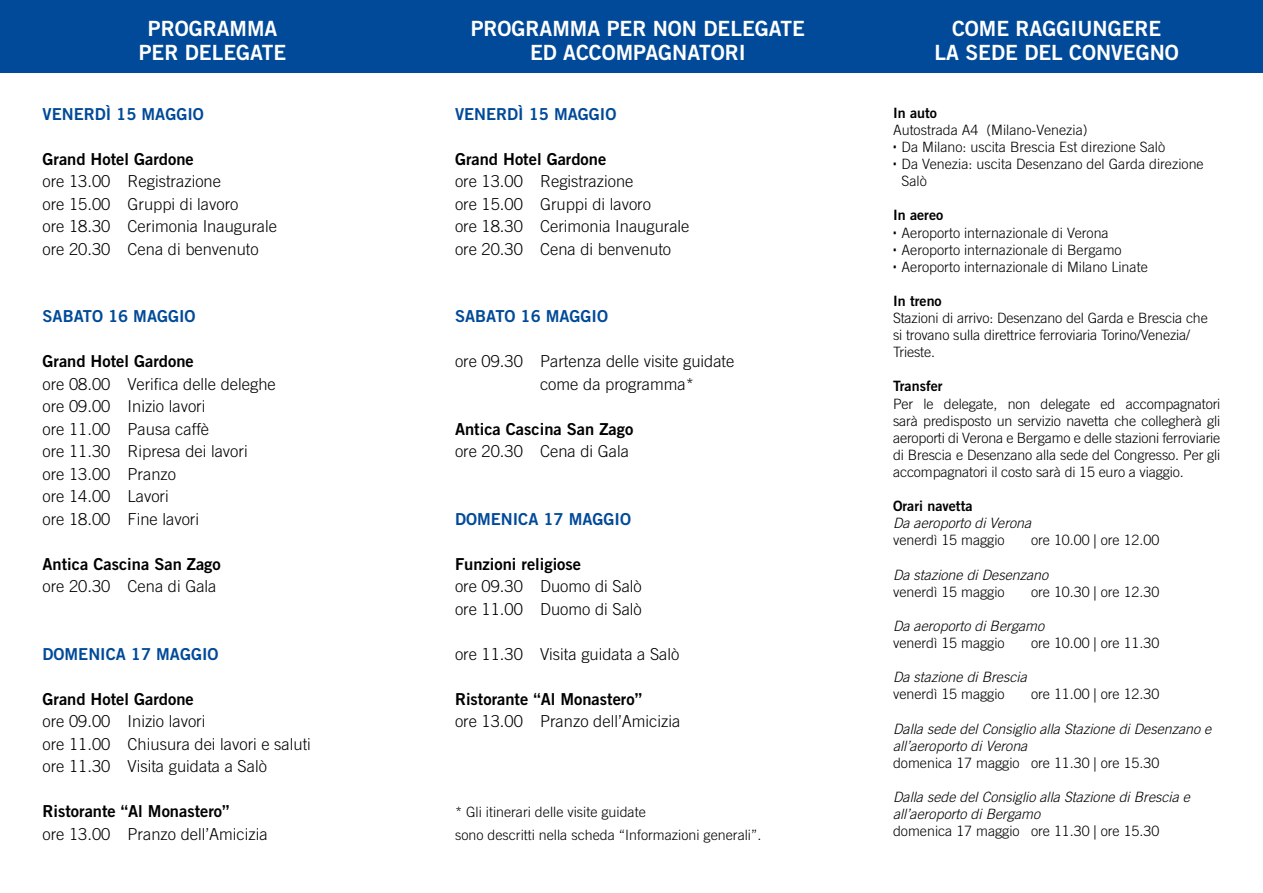
<style>
.page{position:relative;width:1263px;height:893px;background:#fff}
.page>*{position:absolute;margin:0;border:0;box-sizing:border-box;transform-origin:0 0}
.t1{font:21px/24px "Trade Gothic Bold Two";color:#fff;text-align:center}
.t2{font:300 16.5px/22.5px "Trade Gothic";color:#000}
.t3{font:16.5px "Trade Gothic Bold Two";color:#000}
.t4{font:16.5px "Trade Gothic Bold Two";color:#004a99}
.t5{font:300 14.25px/17.1px "Trade Gothic";color:#000}
.t6{font:italic 300 14.25px/17.1px "Trade Gothic";color:#000}
.t7{font:14.25px "Trade Gothic Bold Two";color:#000}
</style>
<div class="page">
<div style="left:0;top:0;width:1263px;height:72px;background:#004a99"></div>
<h1 class="t1" style="left:139px;top:16px;width:149px">PROGRAMMA<br>PER DELEGATE</h1>
<h1 class="t1" style="left:471px;top:16px;width:336px">PROGRAMMA PER NON DELEGATE<br>ED ACCOMPAGNATORI</h1>
<h1 class="t1" style="left:934px;top:16px;width:246px">COME RAGGIU NGERE<br>LA SEDE DEL CONVEGNO</h1>
<p class="t4" style="left:43px;top:104px;width:21px">Venerd</p>
<p class="t4" style="left:106px;top:104px;width:61px">ì 15 Maggio</p>
<p class="t3" style="left:43px;top:149px;width:153px">Grand Hotel Gardone</p>
<p class="t2" style="left:43px;top:170px;width:236px">ore 13.00 Registrazione<br>ore 15.00 Gruppi di lavoro<br>ore 18.30 Cerimonia Inaugurale ore 20.30 Cena di benvenuto</p>
<p class="t4" style="left:43px;top:306px;width:42px">Sabato</p>
<p class="t4" style="left:108px;top:306px;width:50px">16 Maggio</p>
<p class="t3" style="left:43px;top:351px;width:153px">Grand Hotel Gardone</p>
<p class="t2" style="left:43px;top:372px;width:235px">ore 08.00 Verifica delle deleghe ore 09.00 Inizio lavori<br>ore 11.00 Pausa caffè<br>ore 11.30 Ripresa dei lavori<br>ore 13.00 Pranzo<br>ore 14.00 Lavori<br>ore 18.00 Fine lavori</p>
<p class="t3" style="left:43px;top:554px;width:180px">Antica Cascina San Zago</p>
<p class="t2" style="left:43px;top:575px;width:175px">ore 20.30 Cena di Gala</p>
<p class="t4" style="left:43px;top:644px;width:23px">Domenica</p>
<p class="t4" style="left:131px;top:644px;width:50px">17 Maggio</p>
<p class="t3" style="left:43px;top:689px;width:153px">Grand Hotel Gardone</p>
<p class="t2" style="left:43px;top:710px;width:270px">ore 09.00 Inizio lavori<br>ore 11.00 Chiusura dei lavori e saluti ore 11.30 Visita guidata a Salò</p>
<p class="t3" style="left:43px;top:801px;width:188px">Ristorante “Al Monastero”</p>
<p class="t2" style="left:43px;top:822px;width:227px">ore 13.00 Pranzo dell’Amicizia</p>
<p class="t4" style="left:455px;top:104px;width:21px">Venerd</p>
<p class="t4" style="left:518px;top:104px;width:61px">ì 15 Maggio</p>
<p class="t3" style="left:455px;top:149px;width:153px">Grand Hotel Gardone</p>
<p class="t2" style="left:455px;top:170px;width:236px">ore 13.00 Registrazione<br>ore 15.00 Gruppi di lavoro<br>ore 18.30 Cerimonia Inaugurale ore 20.30 Cena di benvenuto</p>
<p class="t4" style="left:455px;top:306px;width:42px">Sabato</p>
<p class="t4" style="left:521px;top:306px;width:50px">16 Maggio</p>
<p class="t2" style="left:540px;top:350px;width:196px;text-indent:-85px">ore 09.30 Partenza delle visite guidate come da programma*</p>
<p class="t3" style="left:455px;top:419px;width:180px">Antica Cascina San Zago</p>
<p class="t2" style="left:455px;top:440px;width:175px">ore 20.30 Cena di Gala</p>
<p class="t4" style="left:455px;top:509px;width:23px">Domenica</p>
<p class="t4" style="left:543px;top:509px;width:50px">17 Maggio</p>
<p class="t3" style="left:455px;top:554px;width:128px">Funzioni religiose</p>
<p class="t2" style="left:455px;top:575px;width:188px">ore 09.30 Duomo di Salò ore 11.00 Duomo di Salò</p>
<p class="t2" style="left:455px;top:642px;width:226px">ore 11.30 Visita guidata a Salò</p>
<p class="t3" style="left:455px;top:689px;width:188px">Ristorante “Al Monastero”</p>
<p class="t2" style="left:455px;top:710px;width:227px">ore 13.00 Pranzo dell’Amicizia</p>
<p class="t5" style="left:455px;top:801px;width:308px;line-height:22.5px">* Gli itinerari delle visite guidate<br>sono descritti nella scheda “Informazioni generali”.</p>
<p class="t7" style="left:893px;top:104px;width:45px">In auto</p>
<p class="t5" style="left:901px;top:121px;width:304px;text-indent:-9px">Autostrada A4 (Milano-Venezia)<br>Da Milano: uscita Brescia Est direzione Salò<br>Da Venezia: uscita Desenzano del Garda direzione Salò</p>
<p class="t7" style="left:893px;top:207px;width:52px">In aereo</p>
<p class="t5" style="left:901px;top:224px;width:248px">Aeroporto internazionale di Verona<br>Aeroporto internazionale di Bergamo<br>Aeroporto internazionale di Milano Linate</p>
<p class="t7" style="left:893px;top:292px;width:50px">In treno</p>
<p class="t5" style="left:893px;top:309px;width:316px">Stazioni di arrivo: Desenzano del Garda e Brescia che si trovano sulla direttrice ferroviaria Torino/Venezia/<br>Trieste.</p>
<p class="t7" style="left:893px;top:378px;width:51px">Transfer</p>
<p class="t5" style="left:893px;top:395px;width:329px;text-align:justify">Per le delegate, non delegate ed accompagnatori sarà predisposto un servizio navetta che collegherà gli aeroporti di Verona e Bergamo e delle stazioni ferroviarie di Brescia e Desenzano alla sede del Congresso. Per gli accompagnatori il costo sarà di 15 euro a viaggio.</p>
<p class="t7" style="left:893px;top:497px;width:81px">Orari navetta</p>
<p class="t6" style="left:893px;top:514px;width:140px">Da aeroporto di Verona</p>
<p class="t5" style="left:893px;top:532px;width:113px">venerdì 15 maggio</p>
<p class="t5" style="left:1031px;top:532px;width:130px">ore 10.00 ore 12.00</p>
<p class="t6" style="left:893px;top:566px;width:157px">Da stazione di Desenzano</p>
<p class="t5" style="left:893px;top:583px;width:113px">venerdì 15 maggio</p>
<p class="t5" style="left:1031px;top:583px;width:130px">ore 10.30 ore 12.30</p>
<p class="t6" style="left:893px;top:617px;width:153px">Da aeroporto di Bergamo</p>
<p class="t5" style="left:893px;top:634px;width:113px">venerdì 15 maggio</p>
<p class="t5" style="left:1031px;top:634px;width:130px">ore 10.00 ore 11.30</p>
<p class="t6" style="left:893px;top:668px;width:135px">Da stazione di Brescia</p>
<p class="t5" style="left:893px;top:685px;width:113px">venerdì 15 maggio</p>
<p class="t5" style="left:1031px;top:685px;width:130px">ore 11.00 ore 12.30</p>
<p class="t6" style="left:893px;top:720px;width:320px">Dalla sede del Consiglio alla Stazione di Desenzano e all’aeroporto di Verona</p>
<p class="t5" style="left:893px;top:754px;width:268px">domenica 17 maggio ore 11.30 ore 15.30</p>
<p class="t6" style="left:893px;top:788px;width:298px">Dalla sede del Consiglio alla Stazione di Brescia e all’aeroporto di Bergamo</p>
<p class="t5" style="left:893px;top:822px;width:268px">domenica 17 maggio ore 11.30 ore 15.30</p>
</div>
